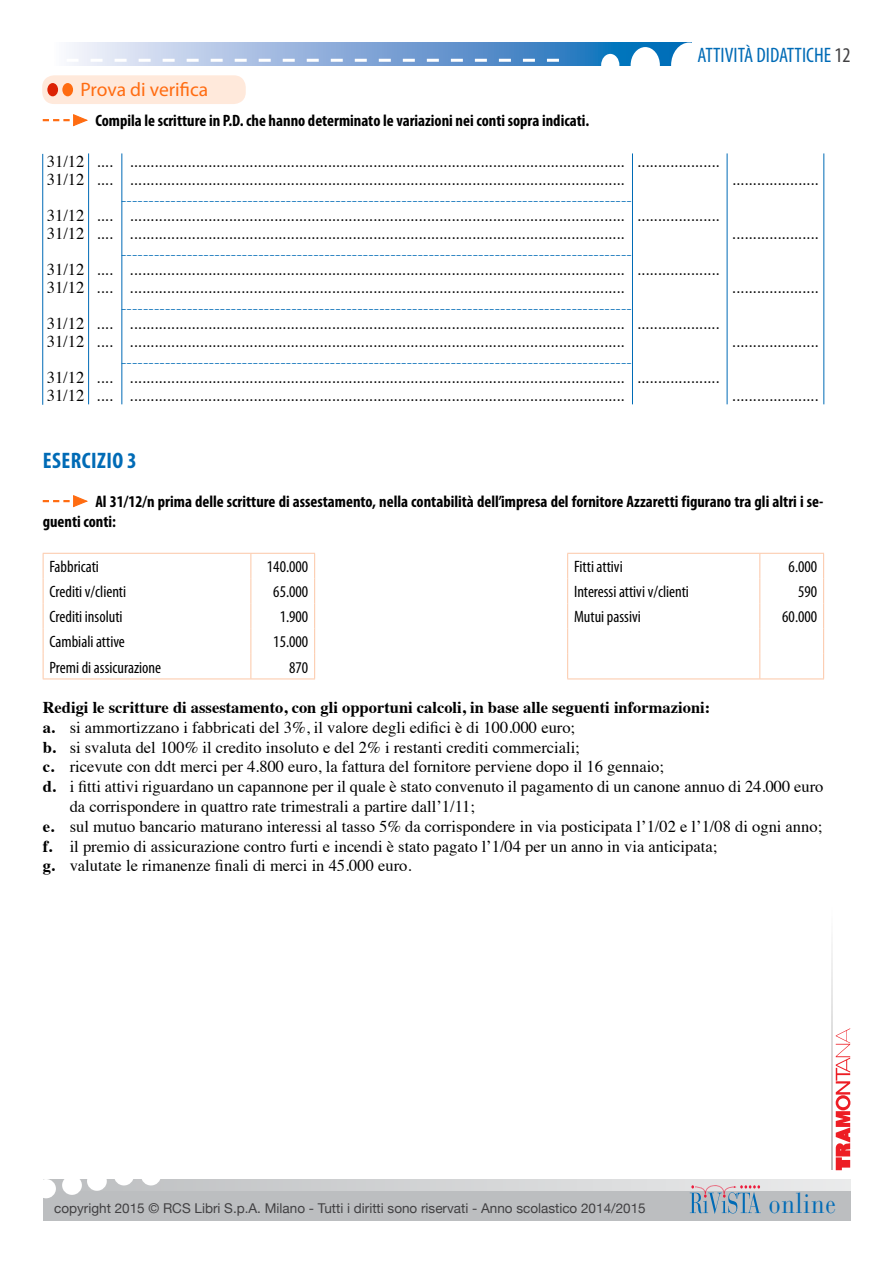
<style>
.page{position:relative;width:893px;height:1263px;background:#fff}
.page>*{position:absolute;margin:0;border:0;box-sizing:border-box;transform-origin:0 0}
.t1{font:28.35px "Bauer Bodoni";letter-spacing:.05em;color:#006bb6;scale:.83 1}
.t2{font:700 condensed 22.5px "Myriad Pro";letter-spacing:.02em;color:#006bb6}
.t3{font:condensed 21px "Myriad Pro";color:#006bb6}
.t4{font:19.5px "Myriad Pro";color:#ff6c11}
.t5{font:16.5px/18px "Times";color:#000}
.t6{font:16.5px "Times";color:#006bb6}
.t7{font:700 condensed 16.5px/19.8px "Myriad Pro";color:#000}
.t8{font:condensed 16.5px "Myriad Pro";color:#000}
.t9{font:700 16.5px "Times";color:#000}
.t10{font:13.5px "Helvetica Neue";color:#414042}
.s1{color:#414042}
.s2{font-weight:700}
</style>
<div class="page">
<svg style="left:69px;top:43px;width:617px;height:22px;background:#7fa9d7"></svg>
<div style="left:671px;top:43px;width:37px;height:45px;background:#fff;border-radius:50%"></div>
<div style="left:631px;top:47px;width:29px;height:36px;background:#fff;border-radius:50%"></div>
<div style="left:601px;top:54px;width:18px;height:23px;background:#fff;border-radius:50%"></div>
<svg style="left:69px;top:59px;width:490px;height:3px"></svg>
<div style="left:43px;top:1179px;width:808px;height:41px;background:#bcbec0"></div>
<svg style="left:836px;top:1028px;width:14px;height:142px"></svg>
<div style="left:36px;top:1179px;width:20px;height:19px;background:#fff;border-radius:50%"></div>
<div style="left:62px;top:1175px;width:20px;height:20px;background:#fff;border-radius:50%"></div>
<div style="left:87px;top:1171px;width:20px;height:20px;background:#fff;border-radius:50%"></div>
<svg style="left:43px;top:1179px;width:808px;height:11px"></svg>
<svg style="left:690px;top:1185px;width:71px;height:29px"></svg>
<hr style="left:832px;top:881px;width:1px;height:289px;background:#000">
<div style="left:42px;top:75px;width:204px;height:29px;background:#ffe9db;border-radius:12px"></div>
<div style="left:47px;top:83px;width:11px;height:13px;background:#dc2204;border-radius:50%"></div>
<div style="left:62px;top:83px;width:11px;height:13px;background:#ff6c11;border-radius:50%"></div>
<svg style="left:43px;top:114px;width:45px;height:13px"></svg>
<svg style="left:43px;top:495px;width:45px;height:13px"></svg>
<svg style="left:251px;top:554px;width:510px;height:125px"></svg>
<svg style="left:250px;top:554px;width:1px;height:124px"></svg>
<svg style="left:314px;top:554px;width:1px;height:124px"></svg>
<svg style="left:567px;top:554px;width:1px;height:124px"></svg>
<svg style="left:759px;top:554px;width:1px;height:124px"></svg>
<hr style="left:43px;top:553px;width:208px;height:1px;background:#fcc7a7">
<hr style="left:251px;top:553px;width:64px;height:1px;background:#fcc7a7">
<hr style="left:567px;top:553px;width:193px;height:1px;background:#fcc7a7">
<hr style="left:760px;top:553px;width:64px;height:1px;background:#fcc7a7">
<svg style="left:43px;top:554px;width:1px;height:124px"></svg>
<svg style="left:823px;top:554px;width:1px;height:124px"></svg>
<hr style="left:43px;top:678px;width:208px;height:1px;background:#fcc7a7">
<hr style="left:251px;top:678px;width:64px;height:1px;background:#fcc7a7">
<hr style="left:567px;top:678px;width:193px;height:1px;background:#fcc7a7">
<hr style="left:760px;top:678px;width:64px;height:1px;background:#fcc7a7">
<hr style="left:88px;top:153px;width:1px;height:251px;background:#006bb6">
<hr style="left:121px;top:153px;width:1px;height:251px;background:#006bb6">
<hr style="left:632px;top:153px;width:1px;height:251px;background:#006bb6">
<hr style="left:727px;top:153px;width:1px;height:251px;background:#006bb6">
<hr style="left:823px;top:153px;width:1px;height:251px;background:#006bb6">
<hr style="left:42px;top:154px;width:1px;height:251px;background:#006bb6">
<p class="t3" style="left:697px;top:42px;width:155px">ATTIVITÀ DIDATTICHE <span class="s1">12</span></p>
<p class="t4" style="left:81px;top:78px;width:129px">Prova di verifica</p>
<p class="t7" style="left:95px;top:111px;width:495px">Compila le scritture in P.D. che hanno determinato le variazioni nei conti sopra indicati.</p>
<p class="t5" style="left:47px;top:151px;width:674px">31/12 .... ........................................................................................................................ ....................<br>31/12 .... ........................................................................................................................</p>
<p class="t6" style="left:121px;top:184px;width:512px">---------------------------------------------------------------------------------------------</p>
<p class="t5" style="left:47px;top:205px;width:674px">31/12 .... ........................................................................................................................ ....................<br>31/12 .... ........................................................................................................................</p>
<p class="t6" style="left:121px;top:238px;width:512px">---------------------------------------------------------------------------------------------</p>
<p class="t5" style="left:47px;top:259px;width:674px">31/12 .... ........................................................................................................................ ....................<br>31/12 .... ........................................................................................................................</p>
<p class="t6" style="left:121px;top:292px;width:512px">---------------------------------------------------------------------------------------------</p>
<p class="t5" style="left:47px;top:313px;width:674px">31/12 .... ........................................................................................................................ ....................<br>31/12 .... ........................................................................................................................</p>
<p class="t6" style="left:121px;top:346px;width:512px">---------------------------------------------------------------------------------------------</p>
<p class="t5" style="left:47px;top:367px;width:674px">31/12 .... ........................................................................................................................ ....................<br>31/12 .... ........................................................................................................................</p>
<p class="t5" style="left:732px;top:169px;width:88px">.....................</p>
<p class="t5" style="left:732px;top:223px;width:88px">.....................</p>
<p class="t5" style="left:732px;top:277px;width:88px">.....................</p>
<p class="t5" style="left:732px;top:331px;width:88px">.....................</p>
<p class="t5" style="left:732px;top:385px;width:88px">.....................</p>
<h2 class="t2" style="left:43px;top:446px;width:95px">ESERCIZIO 3</h2>
<p class="t7" style="left:43px;top:491px;width:782px;text-indent:53px">Al 31/12/n prima delle scritture di assestamento, nella contabilità dell’impresa del fornitore Azzaretti figurano tra gli altri i se&shy;guenti conti:</p>
<p class="t8" style="left:49px;top:557px;width:51px">Fabbricati</p>
<p class="t8" style="left:267px;top:557px;width:43px">140.000</p>
<p class="t8" style="left:574px;top:557px;width:50px">Fitti attivi</p>
<p class="t8" style="left:789px;top:557px;width:30px">6.000</p>
<p class="t8" style="left:49px;top:582px;width:78px">Crediti v/clienti</p>
<p class="t8" style="left:273px;top:582px;width:36px">65.000</p>
<p class="t8" style="left:574px;top:582px;width:116px">Interessi attivi v/clienti</p>
<p class="t8" style="left:798px;top:582px;width:21px">590</p>
<p class="t8" style="left:49px;top:607px;width:75px">Crediti insoluti</p>
<p class="t8" style="left:280px;top:607px;width:30px">1.900</p>
<p class="t8" style="left:574px;top:607px;width:68px">Mutui passivi</p>
<p class="t8" style="left:782px;top:607px;width:36px">60.000</p>
<p class="t8" style="left:49px;top:632px;width:77px">Cambiali attive</p>
<p class="t8" style="left:273px;top:632px;width:36px">15.000</p>
<p class="t8" style="left:49px;top:657px;width:113px">Premi di assicurazione</p>
<p class="t8" style="left:289px;top:657px;width:21px">870</p>
<p class="t9" style="left:43px;top:691px;width:669px">Redigi le scritture di assestamento, con gli opportuni calcoli, in base alle seguenti informazioni:</p>
<p class="t5" style="left:43px;top:717px;width:534px"><span class="s2">a.</span> si ammortizzano i fabbricati del 3%, il valore degli edifici è di 100.000 euro;</p>
<p class="t5" style="left:43px;top:736px;width:539px"><span class="s2">b.</span> si svaluta del 100% il credito insoluto e del 2% i restanti crediti commerciali;</p>
<p class="t5" style="left:43px;top:756px;width:623px"><span class="s2">c.</span> ricevute con ddt merci per 4.800 euro, la fattura del fornitore perviene dopo il 16 gennaio;</p>
<p class="t5" style="left:43px;top:776px;width:782px"><span class="s2">d.</span> i fitti attivi riguardano un capannone per il quale è stato convenuto il pagamento di un canone annuo di 24.000 euro</p>
<p class="t5" style="left:70px;top:796px;width:407px">da corrispondere in quattro rate trimestrali a partire dall’1/11;</p>
<p class="t5" style="left:43px;top:816px;width:781px"><span class="s2">e.</span> sul mutuo bancario maturano interessi al tasso 5% da corrispondere in via posticipata l’1/02 e l’1/08 di ogni anno;</p>
<p class="t5" style="left:43px;top:835px;width:676px"><span class="s2">f.</span> il premio di assicurazione contro furti e incendi è stato pagato l’1/04 per un anno in via anticipata;</p>
<p class="t5" style="left:43px;top:855px;width:370px"><span class="s2">g.</span> valutate le rimanenze finali di merci in 45.000 euro.</p>
<p class="t10" style="left:54px;top:1198px;width:593px">copyright 2015 © RCS Libri S.p.A. Milano - Tutti i diritti sono riservati - Anno scolastico 2014/2015</p>
<h1 class="t1" style="left:769px;top:1186px;width:82px">online</h1>
</div>
